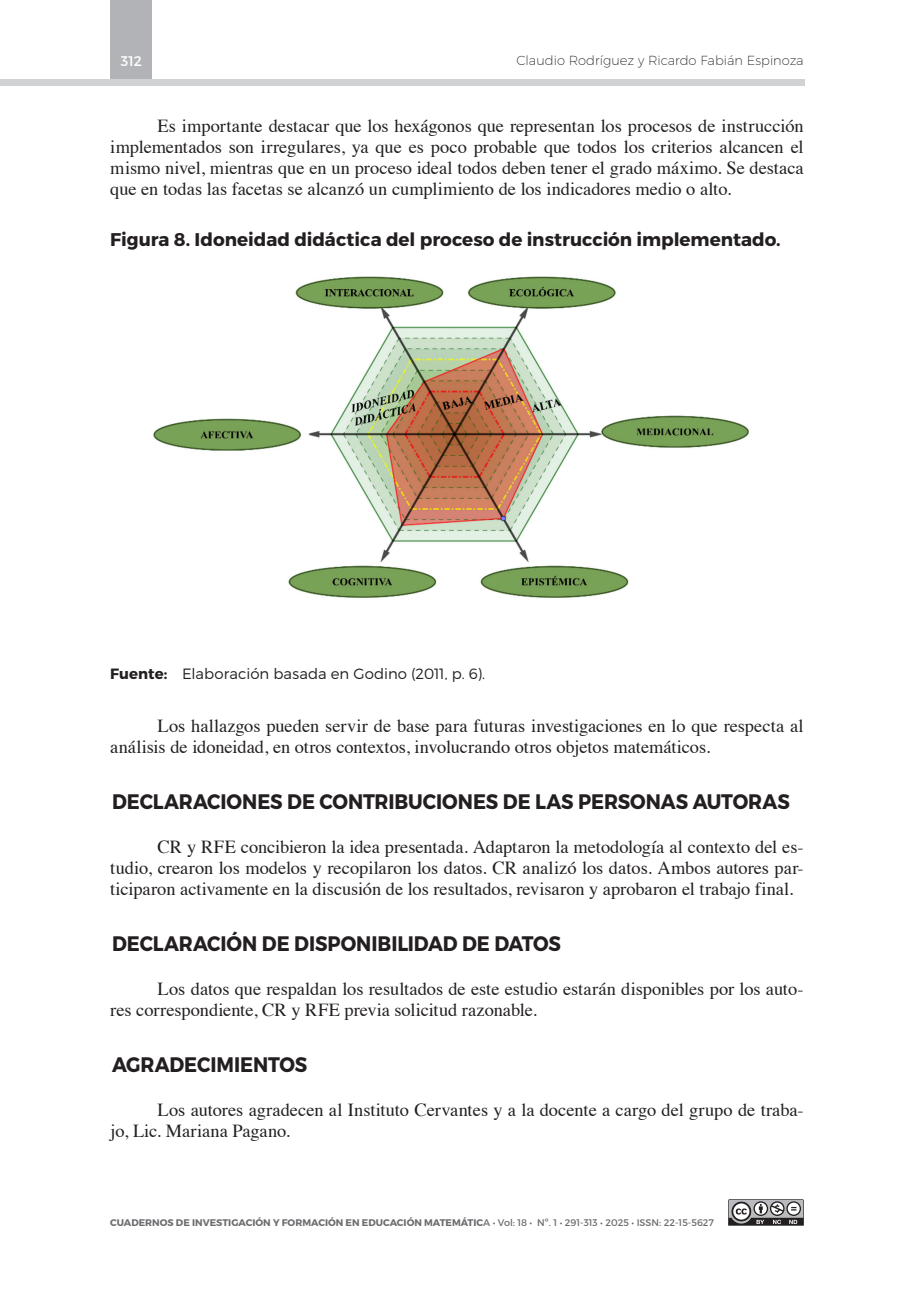
<style>
.page{position:relative;width:914px;height:1292px;background:#fff}
.page>*{position:absolute;margin:0;border:0;box-sizing:border-box;transform-origin:0 0}
.t1{font:21px "Trueno Bd";letter-spacing:-.005em;color:#231f20;scale:.92 1}
.t2{font:18.38px/21px "Times";letter-spacing:-.005em;color:#231f20}
.t3{font:18.38px "Trueno Bd";letter-spacing:-.005em;color:#231f20}
.t4{font:14.88px "Trueno Lt";letter-spacing:.005em;color:#231f20}
.t5{font:14px "Trueno Rg";color:#fff}
.t6{font:13.12px "Trueno Ult Lt";color:#231f20}
.t7{font:9.62px "Trueno Bd";color:#6c6d70}
.s1{font-family:"Trueno Bd"}
.s2{font-family:"Trueno Rg"}
</style>
<div class="page">
<div style="left:110px;top:0;width:41px;height:86px;background:#b2b3b7"></div>
<svg style="left:728px;top:1199px;width:75px;height:26px"></svg>
<div style="left:0;top:80px;width:805px;height:6px;background:#d1d2d4"></div>
<img style="left:153px;top:276px;width:596px;height:322px">
<p class="t5" style="left:121px;top:52px;width:23px">312</p>
<p class="t6" style="left:516px;top:52px;width:289px">Claudio Rodríguez y Ricardo Fabián Espinoza</p>
<p class="t2" style="left:110px;top:114px;width:695px;text-align:justify;text-indent:47px">Es importante destacar que los hexágonos que representan los procesos de instrucción implementados son irregulares, ya que es poco probable que todos los criterios alcancen el mismo nivel, mientras que en un proceso ideal todos deben tener el grado máximo. Se destaca que en todas las facetas se alcanzó un cumplimiento de los indicadores medio o alto.</p>
<p class="t3" style="left:110px;top:228px;width:672px">Figura 8. Idoneidad didáctica del proceso de instrucción implementado.</p>
<p class="t4" style="left:110px;top:664px;width:376px"><span class="s1">Fuente:</span> Elaboración basada en Godino (2011, p. 6).</p>
<p class="t2" style="left:110px;top:713px;width:695px;text-indent:47px">Los hallazgos pueden servir de base para futuras investigaciones en lo que respecta al análisis de idoneidad, en otros contextos, involucrando otros objetos matemáticos.</p>
<p class="t1" style="left:112px;top:788px;width:738px">DECLARACIONES DE CONTRIBUCIONES DE LAS PERSONAS AUTORAS</p>
<p class="t2" style="left:110px;top:834px;width:694px;text-align:justify;text-indent:47px">CR y RFE concibieron la idea presentada. Adaptaron la metodología al contexto del es&shy;tudio, crearon los modelos y recopilaron los datos. CR analizó los datos. Ambos autores par&shy;ticiparon activamente en la discusión de los resultados, revisaron y aprobaron el trabajo final.</p>
<p class="t1" style="left:112px;top:930px;width:489px">DECLARACIÓN DE DISPONIBILIDAD DE DATOS</p>
<p class="t2" style="left:110px;top:976px;width:694px;text-indent:47px">Los datos que respaldan los resultados de este estudio estarán disponibles por los auto&shy;res correspondiente, CR y RFE previa solicitud razonable.</p>
<p class="t1" style="left:112px;top:1051px;width:214px">AGRADECIMIENTOS</p>
<p class="t2" style="left:110px;top:1097px;width:694px;text-indent:47px">Los autores agradecen al Instituto Cervantes y a la docente a cargo del grupo de traba&shy;jo, Lic. Mariana Pagano.</p>
<p class="t7" style="left:110px;top:1216px;width:605px">CUADERNOS DE INVESTIGACIÓN Y FORMACIÓN EN EDUCACIÓN MATEMÁTIC<span class="s2">A • Vol: 18 • Nº. 1 • 291-313 • 2025 • ISSN: 22-15-5627</span></p>
</div>
